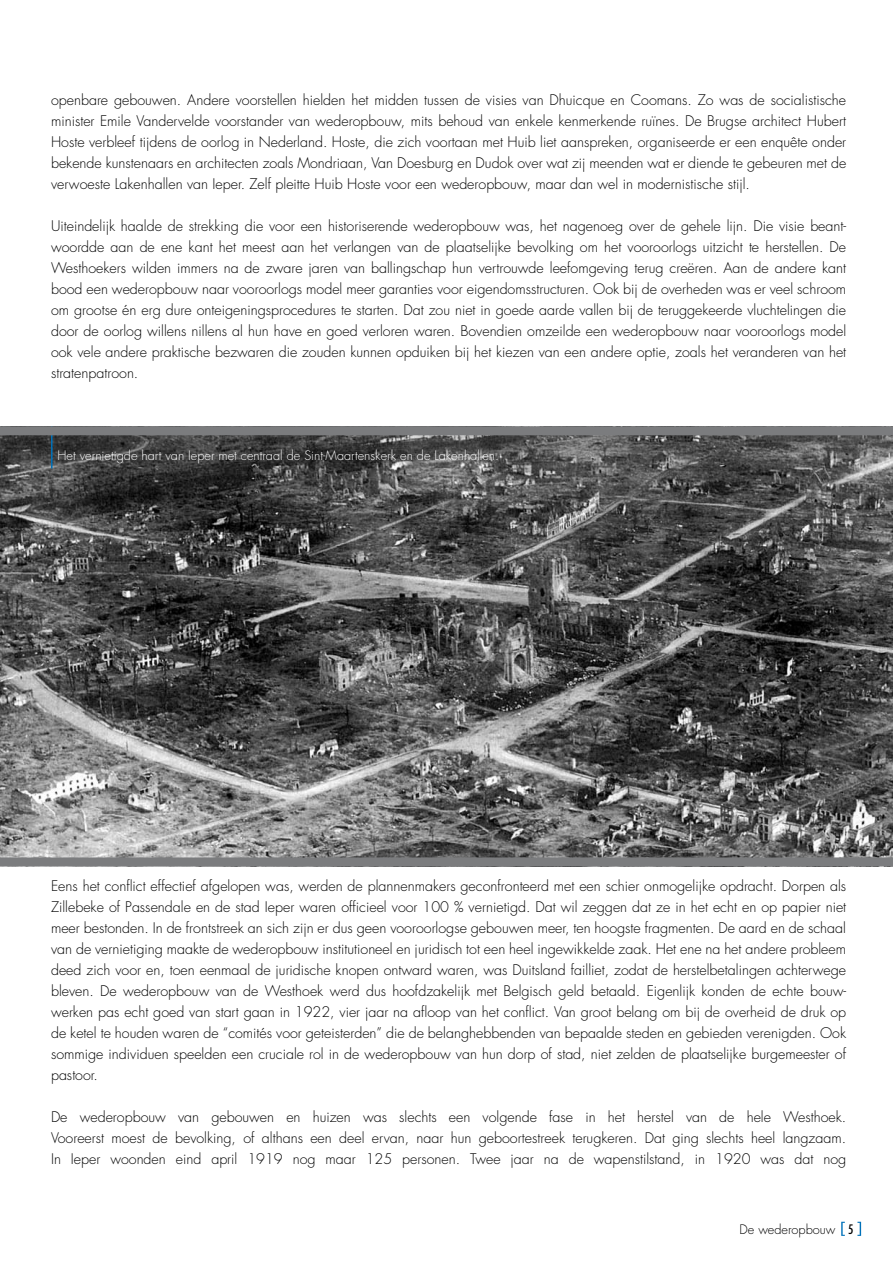
<style>
.page{position:relative;width:893px;height:1263px;background:#fff}
.page>*{position:absolute;margin:0;border:0;box-sizing:border-box;transform-origin:0 0}
.t1{font:300 14.25px/21px "Futura";color:#000;text-align:justify}
.t2{font:300 12.75px "Futura";color:#fff}
.t3{font:300 12.75px "Futura";color:#000}
.s1{font-weight:400;font-stretch:condensed}
</style>
<div class="page">
<svg style="left:841px;top:1222px;width:20px;height:14px"></svg>
<img style="left:0;top:435px;width:893px;height:432px">
<div style="left:0;top:857px;width:893px;height:9px;background:#7b7c7e"></div>
<hr style="left:51px;top:426px;width:2px;height:42px;background:#0071b9">
<div style="left:0;top:426px;width:893px;height:9px;background:#7b7c7e"></div>
<p class="t1" style="left:51px;top:89px;width:797px">openbare gebouwen. Andere voorstellen hielden het midden tussen de visies van Dhuicque en Coomans. Zo was de socialistische minister Emile Vandervelde voorstander van wederopbouw, mits behoud van enkele kenmerkende ruïnes. De Brugse architect Hubert Hoste verbleef tijdens de oorlog in Nederland. Hoste, die zich voortaan met Huib liet aanspreken, organiseerde er een enquête onder bekende kunstenaars en architecten zoals Mondriaan, Van Doesburg en Dudok over wat zij meenden wat er diende te gebeuren met de verwoeste Lakenhallen van Ieper. Zelf pleitte Huib Hoste voor een wederopbouw, maar dan wel in modernistische stijl.</p>
<p class="t1" style="left:51px;top:215px;width:797px">Uiteindelijk haalde de strekking die voor een historiserende wederopbouw was, het nagenoeg over de gehele lijn. Die visie beant&shy;woordde aan de ene kant het meest aan het verlangen van de plaatselijke bevolking om het vooroorlogs uitzicht te herstellen. De Westhoekers wilden immers na de zware jaren van ballingschap hun vertrouwde leefomgeving terug creëren. Aan de andere kant bood een wederopbouw naar vooroorlogs model meer garanties voor eigendomsstructuren. Ook bij de overheden was er veel schroom om grootse én erg dure onteigeningsprocedures te starten. Dat zou niet in goede aarde vallen bij de teruggekeerde vluchtelingen die door de oorlog willens nillens al hun have en goed verloren waren. Bovendien omzeilde een wederopbouw naar vooroorlogs model ook vele andere praktische bezwaren die zouden kunnen opduiken bij het kiezen van een andere optie, zoals het veranderen van het stratenpatroon.</p>
<p class="t2" style="left:57px;top:448px;width:443px">Het vernietigde hart van Ieper met centraal de Sint-Maartenskerk en de Lakenhallen.</p>
<p class="t1" style="left:51px;top:876px;width:797px">Eens het conflict effectief afgelopen was, werden de plannenmakers geconfronteerd met een schier onmogelijke opdracht. Dorpen als Zillebeke of Passendale en de stad Ieper waren officieel voor 100 % vernietigd. Dat wil zeggen dat ze in het echt en op papier niet meer bestonden. In de frontstreek an sich zijn er dus geen vooroorlogse gebouwen meer, ten hoogste fragmenten. De aard en de schaal van de vernietiging maakte de wederopbouw institutioneel en juridisch tot een heel ingewikkelde zaak. Het ene na het andere probleem deed zich voor en, toen eenmaal de juridische knopen ontward waren, was Duitsland failliet, zodat de herstelbetalingen achterwege bleven. De wederopbouw van de Westhoek werd dus hoofdzakelijk met Belgisch geld betaald. Eigenlijk konden de echte bouw&shy;werken pas echt goed van start gaan in 1922, vier jaar na afloop van het conflict. Van groot belang om bij de overheid de druk op de ketel te houden waren de “comités voor geteisterden” die de belanghebbenden van bepaalde steden en gebieden verenigden. Ook sommige individuen speelden een cruciale rol in de wederopbouw van hun dorp of stad, niet zelden de plaatselijke burgemeester of pastoor.</p>
<p class="t1" style="left:51px;top:1107px;width:797px">De wederopbouw van gebouwen en huizen was slechts een volgende fase in het herstel van de hele Westhoek.<br>Vooreerst moest de bevolking, of althans een deel ervan, naar hun geboortestreek terugkeren. Dat ging slechts heel langzaam.<br>In Ieper woonden eind april 1919 nog maar 125 personen. Twee jaar na de wapenstilstand, in 1920 was dat nog</p>
<p class="t3" style="left:740px;top:1221px;width:115px">De wederopbouw <span class="s1">5</span></p>
</div>
